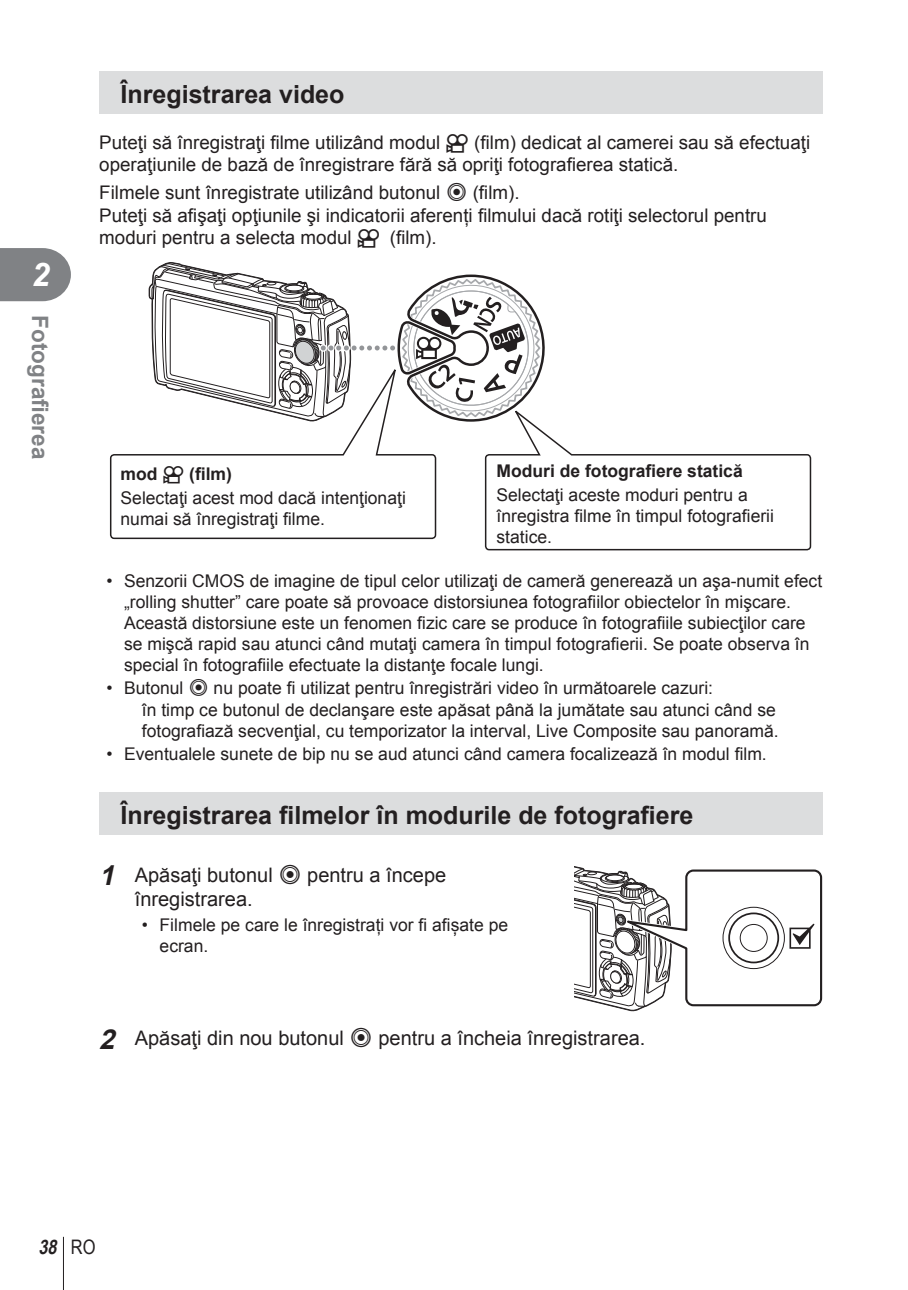
<style>
.page{position:relative;width:908px;height:1290px;background:#fff}
.page>*{position:absolute;margin:0;border:0;box-sizing:border-box;transform-origin:0 0}
.t1{font:italic 700 32.5px "Arial";color:#fff}
.t2{font:700 25px "Arial";color:#231f20}
.t3{font:700 22.5px "Arial";color:#808285}
.t4{font:20px/24px "Arial";color:#231f20}
.t5{font:italic 700 20px "Arial Narrow";color:#231f20}
.t6{font:18.75px/22.5px "Arial";color:#231f20}
.t7{font:17.5px/21px "Arial";color:#231f20}
.t8{font:700 17.5px "Arial";color:#231f20}
.s1{font-family:"Olympus 1"}
.s2{font-family:"olympus 15"}
.s3{font-weight:700;font-style:italic;font-size:27.5px}
.s4{font-weight:700}
.s5{font-weight:400;font-style:normal}
</style>
<div class="page">
<svg style="left:0;top:248px;width:71px;height:53px;background:#8b8c8f"></svg>
<hr style="left:63px;top:1237px;width:1px;height:53px;background:#231f20">
<div style="left:99px;top:71px;width:723px;height:42px;background:#dcddde"></div>
<svg style="left:109px;top:454px;width:39px;height:86px"></svg>
<svg style="left:148px;top:262px;width:397px;height:278px"></svg>
<svg style="left:484px;top:406px;width:327px;height:145px"></svg>
<div style="left:99px;top:792px;width:723px;height:43px;background:#dcddde"></div>
<svg style="left:574px;top:866px;width:248px;height:146px"></svg>
<h1 class="t1" style="left:32px;top:257px;width:20px">2</h1>
<p class="t3" style="left:53px;top:315px;width:145px;rotate:90deg">Fotografierea</p>
<h2 class="t2" style="left:120px;top:80px;width:225px">Înregistrarea video</h2>
<p class="t6" style="left:99px;top:131px;width:712px">Puteţi să înregistraţi filme utilizând modul <span class="s1">N</span> (film) dedicat al camerei sau să efectuaţi operaţiunile de bază de înregistrare fără să opriţi fotografierea statică.</p>
<p class="t6" style="left:99px;top:182px;width:668px">Filmele sunt înregistrate utilizând butonul <span class="s2">R</span> (film).<br>Puteţi să afişaţi opţiunile şi indicatorii aferenți filmului dacă rotiţi selectorul pentru moduri pentru a selecta modul <span class="s1">N</span> (film).</p>
<p class="t8" style="left:496px;top:461px;width:248px">Moduri de fotografiere statică</p>
<p class="t7" style="left:496px;top:484px;width:279px">Selectaţi aceste moduri pentru a înregistra filme în timpul fotografierii statice.</p>
<p class="t7" style="left:124px;top:570px;width:699px;text-indent:-18px">• Senzorii CMOS de imagine de tipul celor utilizaţi de cameră generează un aşa-numit efect „rolling shutter” care poate să provoace distorsiunea fotografiilor obiectelor în mişcare.<br>Această distorsiune este un fenomen fizic care se produce în fotografiile subiecţilor care se mişcă rapid sau atunci când mutaţi camera în timpul fotografierii. Se poate observa în special în fotografiile efectuate la distanţe focale lungi.</p>
<p class="t7" style="left:142px;top:677px;width:638px;text-indent:-35px">• Butonul <span class="s2">R</span> nu poate fi utilizat pentru înregistrări video în următoarele cazuri:<br>în timp ce butonul de declanşare este apăsat până la jumătate sau atunci când se fotografiază secvenţial, cu temporizator la interval, Live Composite sau panoramă.</p>
<p class="t7" style="left:106px;top:743px;width:661px">• Eventualele sunete de bip nu se aud atunci când camera focalizează în modul film.</p>
<h2 class="t2" style="left:120px;top:802px;width:574px">Înregistrarea filmelor în modurile de fotografiere</h2>
<p class="t4" style="left:135px;top:862px;width:313px;text-indent:-35px"><span class="s3">1</span> Apăsaţi butonul <span class="s2">R</span> pentru a începe înregistrarea.</p>
<p class="t7" style="left:159px;top:914px;width:350px;text-indent:-18px">• Filmele pe care le înregistrați vor fi afișate pe ecran.</p>
<p class="t7" style="left:120px;top:462px;width:287px;line-height:23.2px"><span class="s4">mod</span> <span class="s1">N</span> <span class="s4">(film)<br></span>Selectaţi acest mod dacă intenţionaţi</p>
<p class="t7" style="left:120px;top:508px;width:206px">numai să înregistraţi filme.</p>
<p class="t4" style="left:99px;top:1026px;width:547px"><span class="s3">2</span> Apăsaţi din nou butonul <span class="s2">R</span> pentru a încheia înregistrarea.</p>
<p class="t5" style="left:38px;top:1235px;width:59px">38 <span class="s5">RO</span></p>
</div>
